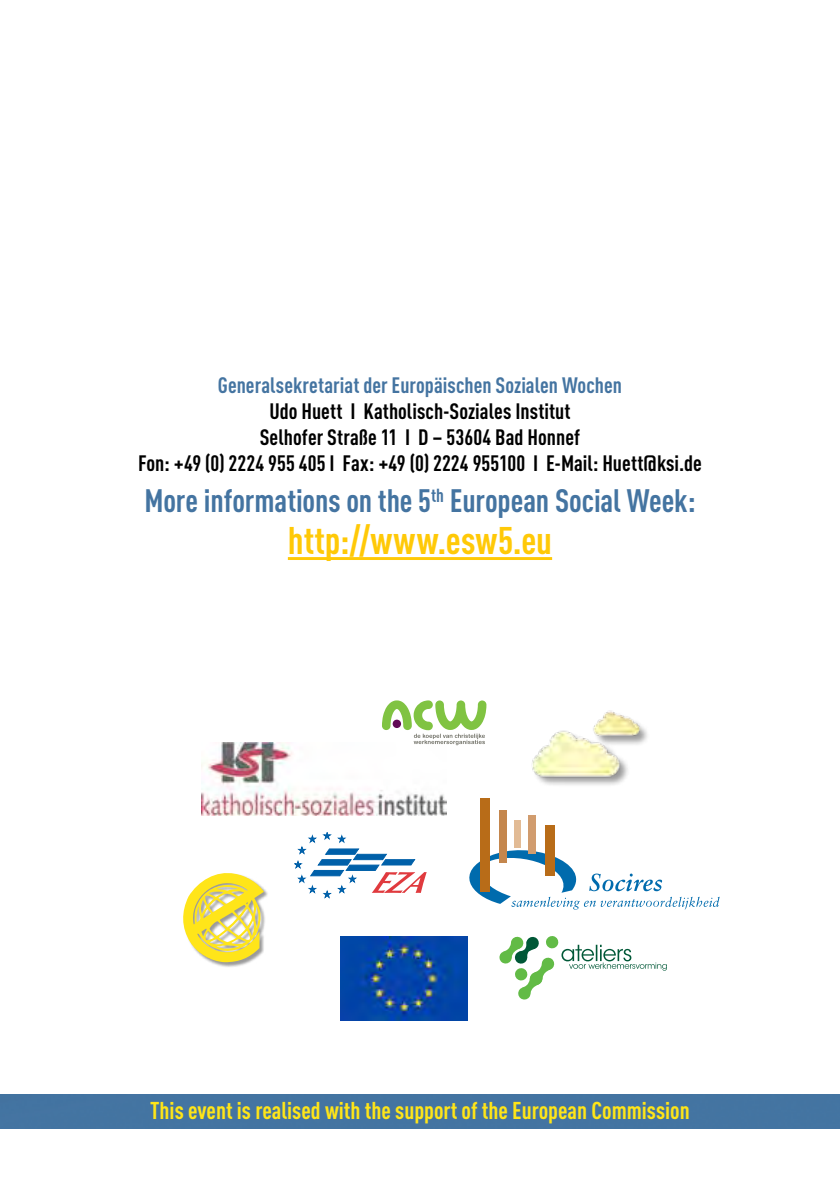
<style>
.page{position:relative;width:840px;height:1191px;background:#fff}
.page>*{position:absolute;margin:0;border:0;box-sizing:border-box;transform-origin:0 0}
.t1{font:700 condensed 38px "DINOT";letter-spacing:.005em;color:#ffc907}
.t2{font:700 condensed 32px "DINOT";color:#4474a1}
.t3{font:700 condensed 24px "DINOT";color:#ffe518}
.t4{font:700 condensed 22px/26px "DINOT";letter-spacing:.005em;color:#000;text-align:center}
.t5{font:700 condensed 22px "DINOT";color:#4474a1}
</style>
<div class="page">
<img style="left:201px;top:743px;width:245px;height:73px">
<img style="left:340px;top:936px;width:127px;height:84px">
<div style="left:0;top:1094px;width:839px;height:34px;background:#4474a1"></div>
<div style="left:532px;top:712px;width:118px;height:75px;background:#000;opacity:.4"></div>
<img style="left:532px;top:710px;width:109px;height:72px">
<hr style="left:288px;top:557px;width:264px;height:3px;background:#ffc907">
<div style="left:183px;top:873px;width:86px;height:95px;background:#000;opacity:.4"></div>
<svg style="left:183px;top:873px;width:81px;height:89px"></svg>
<svg style="left:469px;top:838px;width:250px;height:71px"></svg>
<div style="left:480px;top:798px;width:9px;height:93px;background:#b86c18"></div>
<div style="left:545px;top:825px;width:9px;height:50px;background:#b86c18"></div>
<div style="left:528px;top:815px;width:7px;height:38px;background:#d19c6e"></div>
<div style="left:499px;top:810px;width:7px;height:53px;background:#c4864d"></div>
<div style="left:514px;top:820px;width:6px;height:27px;background:#e2bb95"></div>
<svg style="left:294px;top:832px;width:132px;height:65px"></svg>
<svg style="left:382px;top:700px;width:104px;height:45px"></svg>
<svg style="left:499px;top:936px;width:167px;height:63px"></svg>
<p class="t5" style="left:218px;top:371px;width:405px">Generalsekretariat der Europäischen Sozialen Wochen</p>
<p class="t4" style="left:138px;top:397px;width:565px">Udo Huett I Katholisch-Soziales Institut<br>Selhofer Straße 11 I D – 53604 Bad Honnef<br>Fon: +49 (0) 2224 955 405 I Fax: +49 (0) 2224 955100 I E-Mail: Huett@ksi.de</p>
<h2 class="t2" style="left:144px;top:481px;width:552px">More informations on the 5<sup>th</sup> European Social Week:</h2>
<h1 class="t1" style="left:288px;top:517px;width:265px">http://www.esw5.eu</h1>
<p class="t3" style="left:150px;top:1095px;width:541px">This event is realised with the support of the European Commission</p>
</div>
